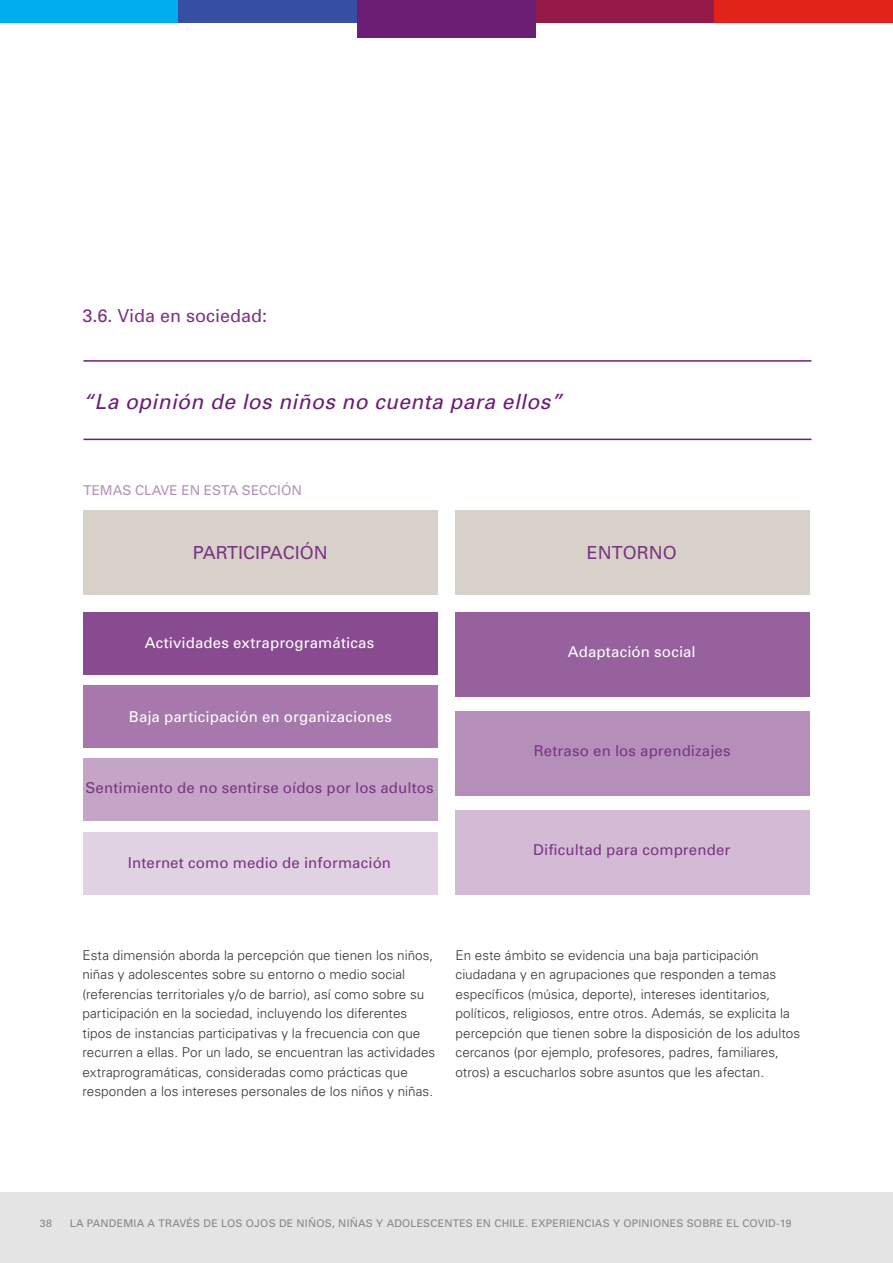
<style>
.page{position:relative;width:893px;height:1263px;background:#fff}
.page>*{position:absolute;margin:0;border:0;box-sizing:border-box;transform-origin:0 0}
.t1{font:italic 21px "Univers";letter-spacing:.02em;color:#6b1e74}
.t2{font:18px "Univers";color:#7a3582}
.t3{font:15px "Univers";letter-spacing:.01em;color:#7a3582}
.t4{font:15px "Univers";letter-spacing:.01em;color:#fff}
.t5{font:300 13.5px/19.5px "Univers";letter-spacing:.005em;color:#333}
.t6{font:13.5px "Univers";color:#b58fb9}
.t7{font:10.5px "Univers";letter-spacing:.02em;color:#858588}
</style>
<div class="page">
<div style="left:0;top:1192px;width:893px;height:71px;background:#e4e4e4"></div>
<div style="left:0;top:0;width:179px;height:22px;background:#00aeef"></div>
<div style="left:179px;top:0;width:178px;height:22px;background:#374fa2"></div>
<div style="left:357px;top:0;width:179px;height:38px;background:#6b1e74"></div>
<div style="left:536px;top:0;width:178px;height:22px;background:#961a49"></div>
<div style="left:714px;top:0;width:179px;height:22px;background:#e2231a"></div>
<div style="left:82px;top:511px;width:355px;height:84px;background:#d8d1ca"></div>
<div style="left:455px;top:511px;width:355px;height:84px;background:#d8d1ca"></div>
<div style="left:82px;top:612px;width:355px;height:63px;background:#894b90"></div>
<div style="left:82px;top:685px;width:355px;height:63px;background:#a678ac"></div>
<div style="left:82px;top:758px;width:355px;height:63px;background:#c4a5c7"></div>
<div style="left:82px;top:831px;width:355px;height:63px;background:#e1d2e3"></div>
<div style="left:455px;top:612px;width:355px;height:84px;background:#97619e"></div>
<div style="left:455px;top:711px;width:355px;height:84px;background:#b58fb9"></div>
<div style="left:455px;top:810px;width:355px;height:84px;background:#d3bbd5"></div>
<hr style="left:83px;top:439px;width:728px;height:1px;background:#6b1e74">
<hr style="left:83px;top:360px;width:728px;height:2px;background:#6b1e74">
<h2 class="t2" style="left:82px;top:304px;width:186px">3.6. Vida en sociedad:</h2>
<h1 class="t1" style="left:82px;top:388px;width:481px">“La opinión de los niños no cuenta para ellos”</h1>
<p class="t6" style="left:83px;top:482px;width:220px">TEMAS CLAVE EN ESTA SECCIÓN</p>
<h2 class="t2" style="left:193px;top:541px;width:136px">PARTICIPACIÓN</h2>
<h2 class="t2" style="left:587px;top:541px;width:92px">ENTORNO</h2>
<p class="t4" style="left:145px;top:634px;width:231px">Actividades extraprogramáticas</p>
<p class="t4" style="left:129px;top:707px;width:265px">Baja participación en organizaciones</p>
<p class="t3" style="left:85px;top:778px;width:350px">Sentimiento de no sentirse oídos por los adultos</p>
<p class="t3" style="left:128px;top:853px;width:265px">Internet como medio de información</p>
<p class="t4" style="left:568px;top:643px;width:129px">Adaptación social</p>
<p class="t3" style="left:534px;top:742px;width:198px">Retraso en los aprendizajes</p>
<p class="t3" style="left:533px;top:840px;width:199px">Dificultad para comprender</p>
<p class="t5" style="left:82px;top:945px;width:354px">Esta dimensión aborda la percepción que tienen los niños, niñas y adolescentes sobre su entorno o medio social (referencias territoriales y/o de barrio), así como sobre su participación en la sociedad, incluyendo los diferentes tipos de instancias participativas y la frecuencia con que recurren a ellas. Por un lado, se encuentran las actividades extraprogramáticas, consideradas como prácticas que responden a los intereses personales de los niños y niñas.</p>
<p class="t5" style="left:455px;top:945px;width:346px">En este ámbito se evidencia una baja participación ciudadana y en agrupaciones que responden a temas específicos (música, deporte), intereses identitarios, políticos, religiosos, entre otros. Además, se explicita la percepción que tienen sobre la disposición de los adultos cercanos (por ejemplo, profesores, padres, familiares, otros) a escucharlos sobre asuntos que les afectan.</p>
<p class="t7" style="left:40px;top:1217px;width:13px">38</p>
<p class="t7" style="left:70px;top:1217px;width:723px">LA PANDEMIA A TRAVÉS DE LOS OJOS DE NIÑOS, NIÑAS Y ADOLESCENTES EN CHILE. EXPERIENCIAS Y OPINIONES SOBRE EL COVID-19</p>
</div>
